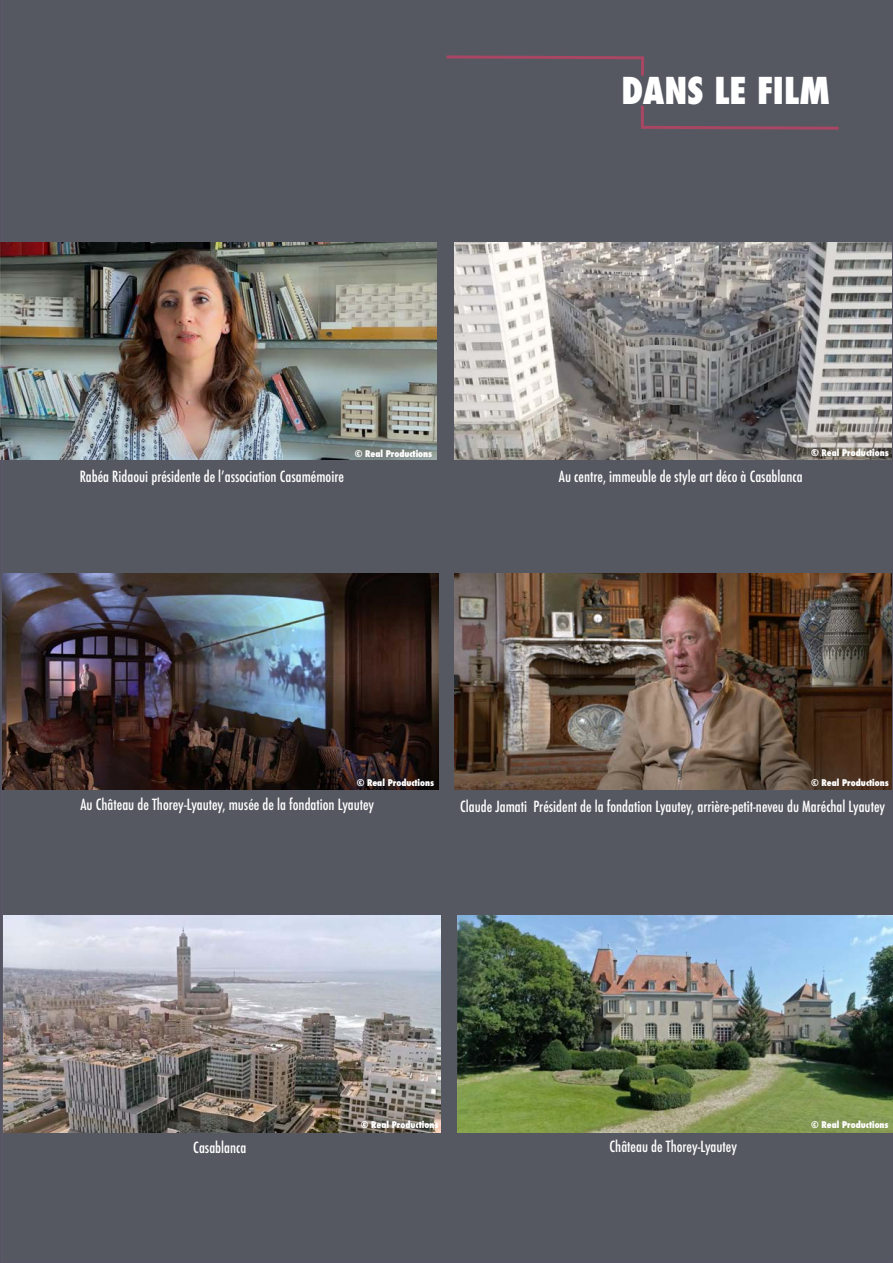
<style>
.page{position:relative;width:893px;height:1263px;background:#fff}
.page>*{position:absolute;margin:0;border:0;box-sizing:border-box;transform-origin:0 0}
.t1{font:800 condensed 36px "Futura";color:#fff}
.t2{font:500 condensed 15px "Futura";color:#fff}
.t3{font:800 condensed 9px "Futura";color:#fff}
</style>
<div class="page">
<div style="left:2px;top:0;width:891px;height:1263px;background:#555861"></div>
<hr style="left:0;top:0;width:2px;height:1263px;background:#575563">
<svg style="left:443px;top:54px;width:204px;height:7px"></svg>
<svg style="left:638px;top:124px;width:204px;height:7px"></svg>
<hr style="left:641px;top:57px;width:3px;height:19px;background:#a84663">
<hr style="left:641px;top:106px;width:3px;height:21px;background:#a84663">
<img style="left:455px;top:573px;width:436px;height:217px">
<img style="left:455px;top:243px;width:436px;height:217px">
<img style="left:4px;top:915px;width:436px;height:217px">
<img style="left:457px;top:915px;width:436px;height:217px">
<img style="left:0;top:243px;width:437px;height:217px">
<img style="left:2px;top:573px;width:437px;height:217px">
<p class="t1" style="left:621px;top:66px;width:210px">DANS LE FILM</p>
<p class="t2" style="left:80px;top:467px;width:266px">Rabéa Ridaoui présidente de l’association Casamémoire</p>
<p class="t3" style="left:355px;top:448px;width:79px">© Real Productions</p>
<p class="t2" style="left:559px;top:467px;width:245px">Au centre, immeuble de style art déco à Casablanca</p>
<p class="t3" style="left:811px;top:447px;width:79px">© Real Productions</p>
<p class="t3" style="left:357px;top:777px;width:79px">© Real Productions</p>
<p class="t2" style="left:80px;top:795px;width:295px">Au Château de Thorey-Lyautey, musée de la fondation Lyautey</p>
<p class="t3" style="left:811px;top:777px;width:79px">© Real Productions</p>
<p class="t2" style="left:460px;top:797px;width:426px">Claude Jamati Président de la fondation Lyautey, arrière-petit-neveu du Maréchal Lyautey</p>
<p class="t3" style="left:361px;top:1119px;width:79px">© Real Productions</p>
<p class="t3" style="left:811px;top:1119px;width:79px">© Real Productions</p>
<p class="t2" style="left:193px;top:1138px;width:55px">Casablanca</p>
<p class="t2" style="left:610px;top:1137px;width:129px">Château de Thorey-Lyautey</p>
</div>
